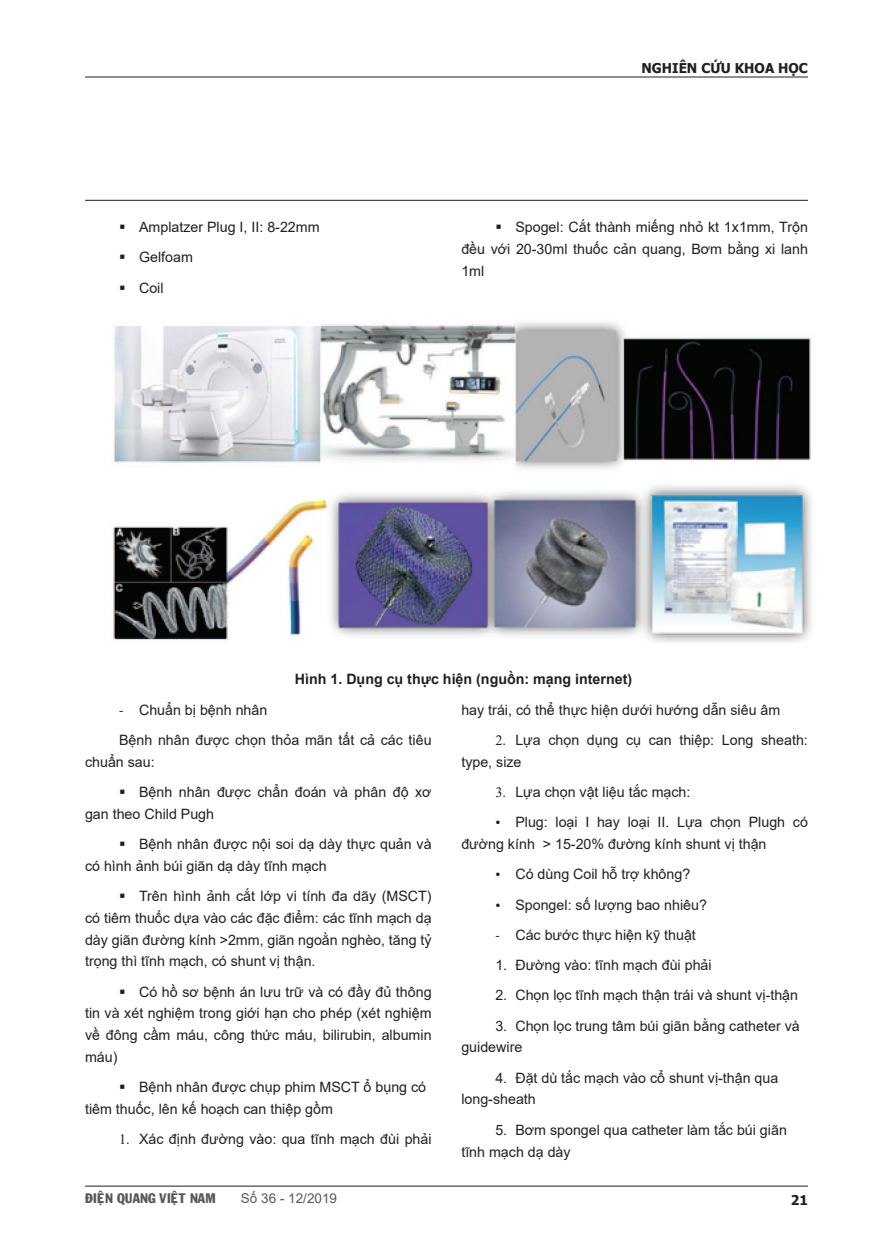
<style>
.page{position:relative;width:893px;height:1255px;background:#fff}
.page>*{position:absolute;margin:0;border:0;box-sizing:border-box;transform-origin:0 0}
.List_Paragraph{font:14.25px/21.8px "Arial";color:#231f20}
.t1{font:700 14.25px "Arial";color:#231f20}
.t2{font:13.5px "VNI Franko";color:#57585a}
.t3{font:700 13.5px "Tahoma";color:#231f20}
.t4{font:13.5px "Arial";color:#57585a}
.s1{font-family:"Calibri"}
.s2{font-family:"Times New Roman"}
</style>
<div class="page">
<hr style="left:85px;top:1185px;width:723px;height:1px;background:#231f20">
<hr style="left:85px;top:77px;width:723px;height:1px;background:#231f20">
<hr style="left:85px;top:200px;width:723px;height:1px;background:#231f20">
<img style="left:113px;top:321px;width:699px;height:321px">
<p class="List_Paragraph" style="left:119px;top:216px;width:202px">▪ Amplatzer Plug I, II: 8-22mm</p>
<p class="List_Paragraph" style="left:119px;top:246px;width:75px">▪ Gelfoam</p>
<p class="List_Paragraph" style="left:119px;top:277px;width:46px">▪ Coil</p>
<p class="t3" style="left:641px;top:59px;width:168px">NGHIÊN CỨU KHOA HỌC</p>
<p class="List_Paragraph" style="left:461px;top:216px;width:348px;text-align:justify;text-indent:34px">▪ Spogel: Cắt thành miếng nhỏ kt 1x1mm, Trộn đều với 20-30ml thuốc cản quang, Bơm bằng xi lanh 1ml</p>
<p class="t1" style="left:295px;top:669px;width:339px">Hình 1. Dụng cụ thực hiện (nguồn: mạng internet)</p>
<p class="List_Paragraph" style="left:119px;top:698px;width:150px"><span class="s1">-</span> Chuẩn bị bệnh nhân</p>
<p class="List_Paragraph" style="left:85px;top:729px;width:348px;text-indent:34px">Bệnh nhân được chọn thỏa mãn tất cả các tiêu chuẩn sau:</p>
<p class="List_Paragraph" style="left:85px;top:781px;width:348px;text-indent:34px">▪ Bệnh nhân được chẩn đoán và phân độ xơ gan theo Child Pugh</p>
<p class="List_Paragraph" style="left:85px;top:833px;width:348px;text-indent:34px">▪ Bệnh nhân được nội soi dạ dày thực quản và có hình ảnh búi giãn dạ dày tĩnh mạch</p>
<p class="List_Paragraph" style="left:85px;top:885px;width:348px;text-align:justify;text-indent:34px">▪ Trên hì nh ảnh cắt lớp vi tính đa dãy (MSCT) có tiêm thuốc dựa vào các đặc điểm: các tĩnh mạch dạ dày giãn đường kính &gt;2mm, giãn ngoằn nghèo, tăng tỷ trọng thì tĩnh mạch, có shunt vị thận.</p>
<p class="List_Paragraph" style="left:85px;top:980px;width:348px;text-align:justify;text-indent:34px">▪ Có hồ sơ bệnh án lưu trữ và có đầy đủ thông tin và xét nghiệm trong giới hạn cho phép (xét nghiệm về đông cầm máu, công thức máu, bilirubin, albumin máu)</p>
<p class="List_Paragraph" style="left:85px;top:1076px;width:343px;text-indent:34px">▪ Bệnh nhân được chụp phim MSCT ổ bụng có tiêm thuốc, lên kế hoạch can thiệp gồm</p>
<p class="List_Paragraph" style="left:119px;top:1128px;width:314px"><span class="s2">1.</span> Xác định đường vào: qua tĩnh mạch đùi phải</p>
<p class="List_Paragraph" style="left:461px;top:698px;width:320px">hay trái, có thể thực hiện dưới hướng dẫn siêu âm</p>
<p class="List_Paragraph" style="left:461px;top:729px;width:348px;text-indent:34px"><span class="s2">2.</span> Lựa chọn dụ ng cụ can thiệp: Long sheath: type, size</p>
<p class="List_Paragraph" style="left:495px;top:781px;width:197px"><span class="s2">3.</span> Lựa chọn vật liệu tắc mạch:</p>
<p class="List_Paragraph" style="left:461px;top:811px;width:348px;text-indent:34px"><span class="s2">•</span> Plug: loại I hay loại II. Lựa chọn Plugh có đường kính &gt; 15-20% đường kính shunt vị thận</p>
<p class="List_Paragraph" style="left:495px;top:863px;width:196px"><span class="s2">•</span> Có dùng Coil hỗ trợ không?</p>
<p class="List_Paragraph" style="left:495px;top:893px;width:213px"><span class="s2">•</span> Spongel: số lượng bao nhiêu?</p>
<p class="List_Paragraph" style="left:495px;top:923px;width:202px"><span class="s1">-</span> Các bước thực hiện kỹ thuật</p>
<p class="List_Paragraph" style="left:495px;top:954px;width:218px">1. Đường vào: tĩnh mạch đù i phải</p>
<p class="List_Paragraph" style="left:495px;top:984px;width:304px">2. Chọn lọc tĩnh mạch thận trái và shunt vị-thận</p>
<p class="List_Paragraph" style="left:461px;top:1014px;width:335px;text-indent:34px">3. Chọn lọc trung tâm bú i giãn bằng catheter và guidewire</p>
<p class="List_Paragraph" style="left:461px;top:1066px;width:318px;text-indent:34px">4. Đặt dù tắc mạch vào cổ shunt vị-thận qua long-sheath</p>
<p class="List_Paragraph" style="left:461px;top:1118px;width:327px;text-indent:34px">5. Bơm spongel qua catheter làm tắc bú i giãn tĩnh mạch dạ dày</p>
<p class="t2" style="left:85px;top:1187px;width:132px">ÑIEÄN QUANG VIEÄT NAM</p>
<p class="t4" style="left:241px;top:1188px;width:98px">Số 36 - 12/2019</p>
<p class="t3" style="left:791px;top:1190px;width:19px">21</p>
</div>
